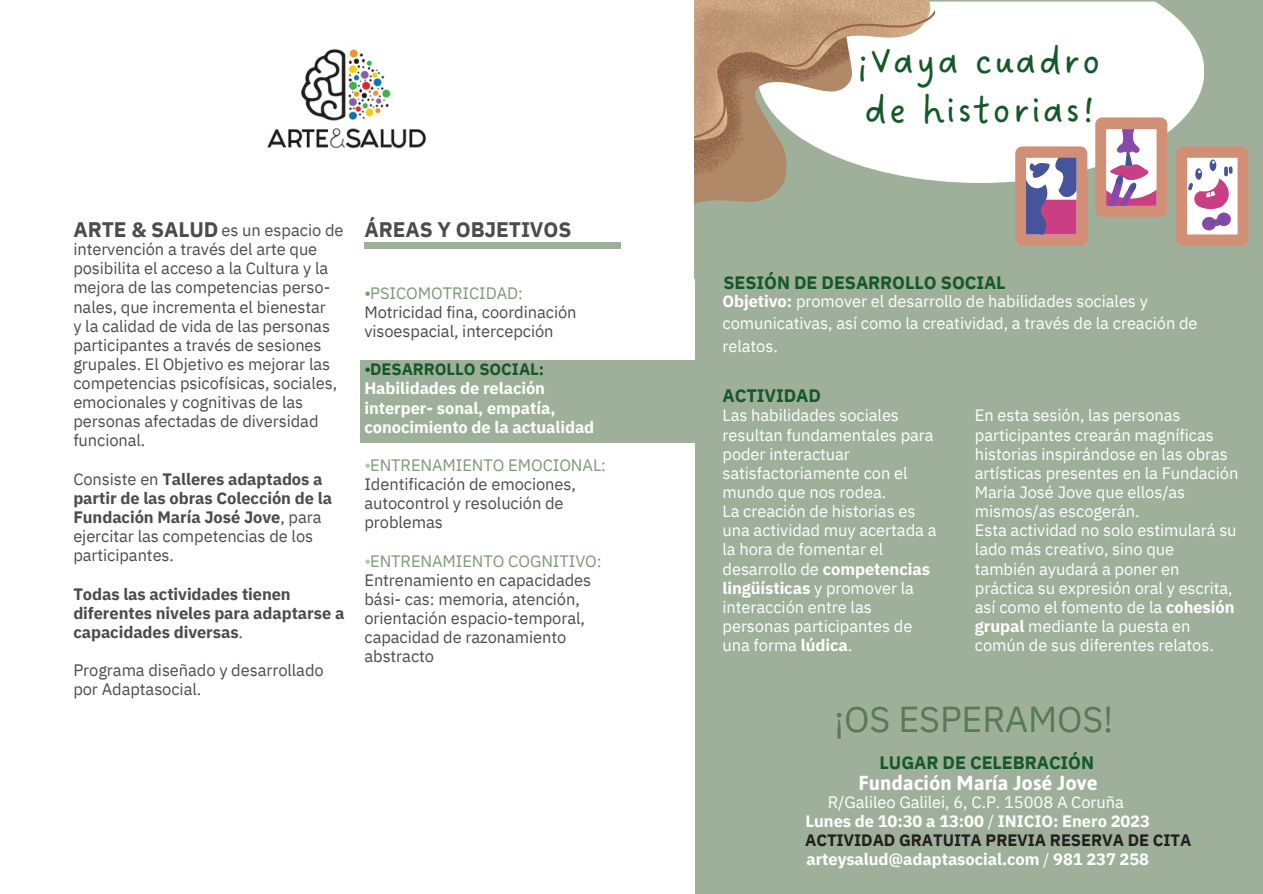
<style>
.page{position:relative;width:1263px;height:894px;background:#fff}
.page>*{position:absolute;margin:0;border:0;box-sizing:border-box;transform-origin:0 0}
.t1{font:40.05px/48.3px "DO Sans Regular";letter-spacing:.045em;color:#15592a}
.t2{font:36px "IBM Plex Sans";letter-spacing:-.005em;color:#587b55}
.t3{font:700 21px "IBM Plex Sans";letter-spacing:-.005em;color:#4c4c4e}
.t4{font:700 20.25px "Asap";color:#fff}
.t5{font:700 18px "IBM Plex Sans";letter-spacing:-.005em;color:#15592a}
.t6{font:16.5px/19px "IBM Plex Sans";letter-spacing:-.005em;color:#fff}
.t7{font:16.5px/19px "IBM Plex Sans";letter-spacing:-.005em;color:#4c4c4e}
.t8{font:700 16.5px/19px "IBM Plex Sans";letter-spacing:-.005em;color:#4c4c4e}
.t9{font:700 16.5px/19px "IBM Plex Sans";letter-spacing:-.005em;color:#fff}
.t10{font:16.5px "IBM Plex Sans";letter-spacing:-.005em;color:#7f9778}
.s1{font-weight:400}
.s2{font-family:"Free Serif"}
.s3{font-family:"Free Serif";font-weight:400;color:#15592a}
.s4{color:#15592a}
.s5{font-family:"Free Serif";color:#b7c3b2}
.s6{color:#7f9778}
.s7{font-weight:700}
.s8{color:#231f20}
</style>
<div class="page">
<div style="left:695px;top:0;width:567px;height:892px;background:#9fb09a"></div>
<img style="left:267px;top:49px;width:160px;height:100px">
<div style="left:364px;top:242px;width:257px;height:6px;background:#9fb09a"></div>
<div style="left:360px;top:360px;width:514px;height:82px;background:#9fb09a"></div>
<div style="left:934px;top:2px;width:270px;height:115px;background:#fff"></div>
<img style="left:695px;top:0;width:239px;height:117px">
<svg style="left:694px;top:117px;width:569px;height:168px"></svg>
<p class="t3" style="left:73px;top:216px;width:147px">ARTE &amp; SALUD</p>
<p class="t7" style="left:221px;top:220px;width:124px">es un espacio de</p>
<p class="t3" style="left:364px;top:216px;width:208px">ÁREAS Y OBJETIVOS</p>
<p class="t7" style="left:73px;top:239px;width:258px">intervención a través del arte que posibilita el acceso a la Cultura y la mejora de las competencias perso&shy;nales, que incrementa el bienestar</p>
<p class="t7" style="left:73px;top:316px;width:265px">y la calidad de vida de las personas participantes a través de sesiones grupales. El Objetivo es mejorar las competencias psicofísicas, sociales, emocionales y cognitivas de las personas afectadas de diversidad funcional.</p>
<p class="t8" style="left:73px;top:469px;width:260px"><span class="s1">Consiste en</span> Talleres adaptados a partir de las obras Colección de la<br>Fundación María José Jove<span class="s1">, para ejercitar las competencias de los participantes.</span></p>
<p class="t8" style="left:73px;top:583px;width:273px">Todas las actividades tienen diferentes niveles para adaptarse a capacidades diversas<span class="s1">.</span></p>
<p class="t7" style="left:73px;top:660px;width:252px">Programa diseñado y desarrollado por Adaptasocial.</p>
<p class="t10" style="left:364px;top:282px;width:160px"><span class="s2">⦁</span>PSICOMOTRICIDAD:</p>
<p class="t7" style="left:364px;top:302px;width:214px">Motricidad fina, coordinación visoespacial, intercepción</p>
<p class="t9" style="left:364px;top:359px;width:231px"><span class="s3">⦁</span><span class="s4">DESARROLLO SOCIAL:<br></span>Habilidades de relación interper- sonal, empatía, conocimiento de la actualidad</p>
<p class="t7" style="left:364px;top:455px;width:243px"><span class="s5">⦁</span><span class="s6">ENTRENAMIENTO EMOCIONAL:<br></span>Identificación de emociones, autocontrol y resolución de problemas</p>
<p class="t7" style="left:364px;top:550px;width:239px"><span class="s5">⦁</span><span class="s6">ENTRENAMIENTO COGNITIVO:<br></span>Entrenamiento en capacidades bási- cas: memoria, atención, orientación espacio-temporal, capacidad de razonamiento abstracto</p>
<p class="t1" style="left:857px;top:39px;width:245px">¡Vaya cuadro de historias!</p>
<p class="t5" style="left:723px;top:270px;width:284px">SESIÓN DE DESARROLLO SOCIAL</p>
<p class="t6" style="left:722px;top:289px;width:477px;line-height:22.5px"><span class="s7">Objetivo:</span> promover el desarrollo de habilidades sociales y comunicativas, así como la creatividad, a través de la creación de relatos.</p>
<p class="t5" style="left:722px;top:384px;width:100px">ACTIVIDAD</p>
<p class="t6" style="left:722px;top:405px;width:213px">Las habilidades sociales resultan fundamentales para poder interactuar satisfactoriamente con el mundo que nos rodea.</p>
<p class="t6" style="left:722px;top:501px;width:215px">La creación de historias es una actividad muy acertada a la hora de fomentar el desarrollo de <span class="s7">competencias lingüísticas</span> y promover la interacción entre las personas participantes de una forma <span class="s7">lúdica</span>.</p>
<p class="t6" style="left:975px;top:405px;width:265px">En esta sesión, las personas participantes crearán magníficas historias inspirándose en las obras artísticas presentes en la Fundación<br>María José Jove que ellos/as mismos/as escogerán.</p>
<p class="t6" style="left:975px;top:520px;width:263px">Esta actividad no solo estimulará su lado más creativo, sino que también ayudará a poner en práctica su expresión oral y escrita, así como el fomento de la <span class="s7">cohesión grupal</span> mediante la puesta en común de sus diferentes relatos.</p>
<p class="t2" style="left:834px;top:694px;width:281px">¡OS ESPERAMOS!</p>
<p class="t4" style="left:859px;top:770px;width:240px">Fundación María José Jove</p>
<p class="t5" style="left:879px;top:750px;width:216px">LUGAR DE CELEBRACIÓN</p>
<p class="t6" style="left:828px;top:792px;width:298px">R/Galileo Galilei, 6, C.P. 15008 A Coruña</p>
<p class="t9" style="left:805px;top:811px;width:388px">Lunes de 10:30 a 13:00 <span class="s1">/</span> INICIO: Enero 2023<br><span class="s8">ACTIVIDAD GRATUITA PREVIA RESERVA DE CITA </span>arteysalud@adaptasocial.com <span class="s1">/</span> 981 237 258</p>
</div>
